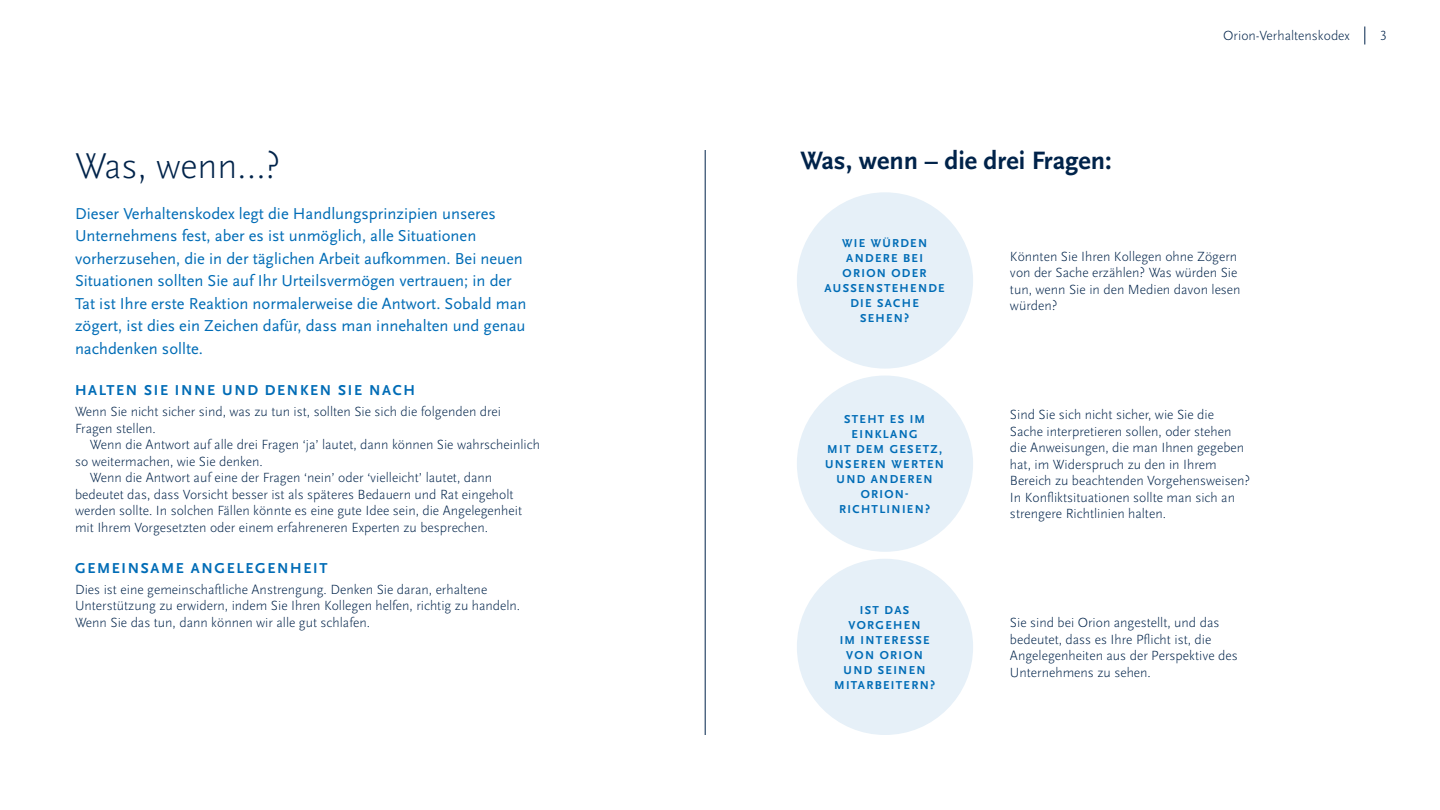
<style>
.page{position:relative;width:1440px;height:810px;background:#fff}
.page>*{position:absolute;margin:0;border:0;box-sizing:border-box;transform-origin:0 0}
.t1{font:300 37.5px "Scala Sans OT";color:#00234a}
.t2{font:700 26.25px "Scala Sans OT";color:#00234a}
.t3{font:16.5px/22.5px "Scala Sans OT";color:#006cb6}
.t4{font:700 15px "Scala Sans OT";letter-spacing:.11em;color:#006cb6}
.t5{font:300 13.88px/16.5px "Scala Sans OT";color:#00234a}
.t6{font:700 12px/15px "Scala Sans OT";letter-spacing:.11em;color:#006cb6;text-align:center}
</style>
<div class="page">
<svg style="left:1365px;top:27px;width:1px;height:18px"></svg>
<hr style="left:705px;top:150px;width:1px;height:585px;background:#00234a">
<div style="left:797px;top:192px;width:176px;height:177px;background:#e6f0f8;border-radius:50%"></div>
<div style="left:797px;top:376px;width:176px;height:176px;background:#e6f0f8;border-radius:50%"></div>
<div style="left:797px;top:559px;width:176px;height:176px;background:#e6f0f8;border-radius:50%"></div>
<h1 class="t1" style="left:75px;top:145px;width:207px">Was, wenn…?</h1>
<p class="t3" style="left:75px;top:202px;width:453px">Dieser Verhaltenskodex legt die Handlungsprinzipien unseres Unternehmens fest, aber es ist unmöglich, alle Situationen vorherzusehen, die in der täglichen Arbeit aufkommen. Bei neuen Situationen sollten Sie auf Ihr Urteilsvermögen vertrauen; in der Tat ist Ihre erste Reaktion normalerweise die Antwort. Sobald man zögert, ist dies ein Zeichen dafür, dass man innehalten und genau nachdenken sollte.</p>
<p class="t4" style="left:75px;top:382px;width:341px">HALTEN SIE INNE UND DENKEN SIE NACH</p>
<p class="t5" style="left:75px;top:404px;width:428px">Wenn Sie nicht sicher sind, was zu tun ist, sollten Sie sich die folgenden drei<br>Fragen stellen.</p>
<p class="t5" style="left:90px;top:437px;width:451px">Wenn die Antwort auf alle drei Fragen ‘ja’ lautet, dann können Sie wahrscheinlich</p>
<p class="t5" style="left:75px;top:453px;width:189px">so weitermachen, wie Sie denken.</p>
<p class="t5" style="left:90px;top:469px;width:404px">Wenn die Antwort auf eine der Fragen ‘nein’ oder ‘vielleicht’ lautet, dann</p>
<p class="t5" style="left:75px;top:486px;width:440px">bedeutet das, dass Vorsicht besser ist als späteres Bedauern und Rat eingeholt</p>
<p class="t5" style="left:75px;top:502px;width:449px">werden sollte. In solchen Fällen könnte es eine gute Idee sein, die Angelegenheit</p>
<p class="t5" style="left:75px;top:519px;width:415px">mit Ihrem Vorgesetzten oder einem erfahreneren Experten zu besprechen.</p>
<p class="t4" style="left:75px;top:559px;width:254px">GEMEINSAME ANGELEGENHEIT</p>
<p class="t5" style="left:75px;top:581px;width:447px">Dies ist eine gemeinschaftliche Anstrengung. Denken Sie daran, erhaltene<br>Unterstützung zu erwidern, indem Sie Ihren Kollegen helfen, richtig zu handeln.<br>Wenn Sie das tun, dann können wir alle gut schlafen.</p>
<h2 class="t2" style="left:801px;top:146px;width:313px">Was, wenn – die drei Fragen:</h2>
<p class="t5" style="left:1223px;top:28px;width:128px">Orion-Verhaltenskodex</p>
<p class="t5" style="left:1380px;top:28px;width:8px">3</p>
<p class="t6" style="left:824px;top:236px;width:122px">WIE WÜRDEN<br>ANDERE BEI<br>ORION ODER<br>AUSSENSTEHENDE<br>DIE SACHE<br>SEHEN?</p>
<p class="t6" style="left:825px;top:412px;width:120px">STEHT ES IM<br>EINKLANG<br>MIT DEM GESETZ,<br>UNSEREN WERTEN<br>UND ANDEREN<br>ORION-<br>RICHTLINIEN?</p>
<p class="t6" style="left:834px;top:603px;width:102px">IST DAS<br>VORGEHEN<br>IM INTERESSE<br>VON ORION<br>UND SEINEN<br>MITARBEITERN?</p>
<p class="t5" style="left:1010px;top:248px;width:232px">Könnten Sie Ihren Kollegen ohne Zögern von der Sache erzählen? Was würden Sie tun, wenn Sie in den Medien davon lesen würden?</p>
<p class="t5" style="left:1010px;top:407px;width:241px">Sind Sie sich nicht sicher, wie Sie die Sache interpretieren sollen, oder stehen die Anweisungen, die man Ihnen gegeben hat, im Widerspruch zu den in Ihrem Bereich zu beachtenden Vorgehensweisen?<br>In Konfliktsituationen sollte man sich an strengere Richtlinien halten.</p>
<p class="t5" style="left:1010px;top:615px;width:229px">Sie sind bei Orion angestellt, und das bedeutet, dass es Ihre Pflicht ist, die Angelegenheiten aus der Perspektive des Unternehmens zu sehen.</p>
</div>
